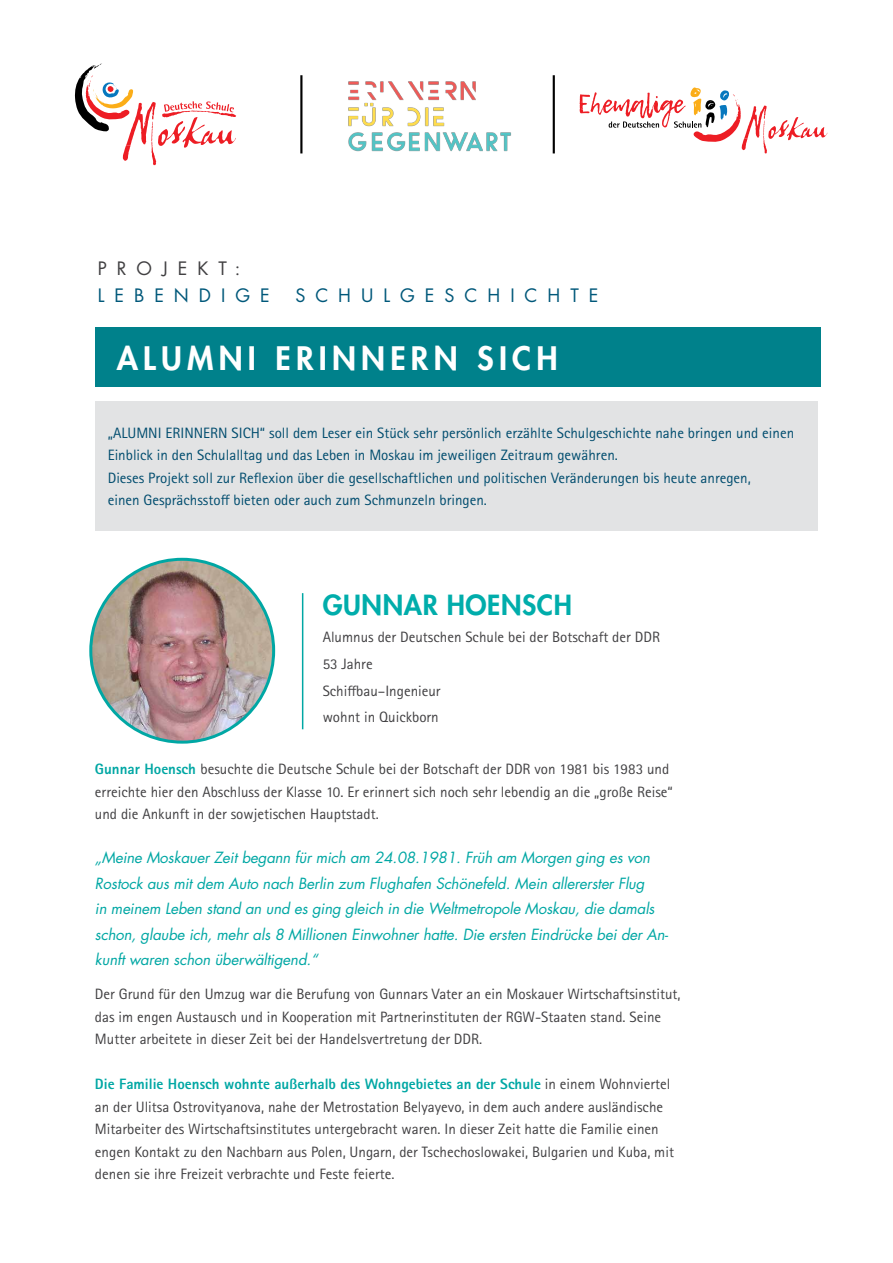
<style>
.page{position:relative;width:893px;height:1263px;background:#fff}
.page>*{position:absolute;margin:0;border:0;box-sizing:border-box;transform-origin:0 0}
.t1{font:800 31.5px "Futura Std";letter-spacing:.165em;color:#fff}
.t2{font:800 27px "Futura Std";letter-spacing:.02em;color:#00adab}
.t3{font:18px "Futura Std";letter-spacing:.555em;color:#00587a}
.t4{font:18px "Futura Std";letter-spacing:.555em;color:#414042}
.t5{font:15px/22.5px "Rotis Sans Serif W1 G";color:#414042}
.t6{font:15px/22.5px "Rotis Sans Serif W1 G";color:#004c6e}
.t7{font:italic 15px/25.5px "Futura Std";letter-spacing:-.01em;color:#00a7a4}
.s1{font-weight:800;color:#00a7a4}
</style>
<div class="page">
<img style="left:91px;top:559px;width:183px;height:183px;border-radius:91px">
<hr style="left:302px;top:593px;width:1px;height:136px;background:#00a7a4">
<div style="left:96px;top:327px;width:725px;height:60px;background:#00818b"></div>
<img style="left:348px;top:81px;width:163px;height:71px">
<hr style="left:553px;top:75px;width:2px;height:78px;background:#000">
<hr style="left:300px;top:75px;width:2px;height:78px;background:#000">
<svg style="left:75px;top:64px;width:161px;height:101px"></svg>
<svg style="left:580px;top:87px;width:248px;height:66px"></svg>
<div style="left:95px;top:401px;width:723px;height:130px;background:#e2e3e4"></div>
<p class="t4" style="left:98px;top:257px;width:144px">PROJEKT:</p>
<p class="t3" style="left:98px;top:284px;width:174px">LEBENDIGE</p>
<p class="t3" style="left:295px;top:284px;width:305px">SCHULGESCHICHTE</p>
<h1 class="t1" style="left:117px;top:338px;width:241px">ALUMNI ER INNERN</h1>
<h1 class="t1" style="left:477px;top:338px;width:82px">SICH</h1>
<p class="t6" style="left:108px;top:421px;width:688px">„ALUMNI ERINNERN SICH“ soll dem Leser ein Stück sehr persönlich erzählte Schulgeschichte nahe bringen und einen Einblick in den Schulalltag und das Leben in Moskau im jeweiligen Zeitraum gewähren.<br>Dieses Projekt soll zur Reflexion über die gesellschaftlichen und politischen Veränderungen bis heute anregen,<br>einen Gesprächsstoff bieten oder auch zum Schmunzeln bringen.</p>
<h2 class="t2" style="left:323px;top:588px;width:248px">GUNNAR HOENSCH</h2>
<p class="t5" style="left:323px;top:624px;width:339px;line-height:26.7px">Alumnus der Deutschen Schule bei der Botschaft der DDR<br>53 Jahre<br>Schiffbau–Ingenieur<br>wohnt in Quickborn</p>
<p class="t5" style="left:95px;top:758px;width:579px"><span class="s1">Gunnar Hoensch</span> besuchte die Deutsche Schule bei der Botschaft der DDR von 1981 bis 1983 und erreichte hier den Abschluss der Klasse 10. Er erinnert sich noch sehr lebendig an die „große Reise“ und die Ankunft in der sowjetischen Hauptstadt.</p>
<p class="t7" style="left:95px;top:845px;width:575px">„Meine Moskauer Zeit begann für mich am 24.08.1981. Früh am Morgen ging es von Rostock aus mit dem Auto nach Berlin zum Flughafen Schönefeld. Mein allererster Flug<br>in meinem Leben stand an und es ging gleich in die Weltmetropole Moskau, die damals schon, glaube ich, mehr als 8 Millionen Einwohner hatte. Die ersten Eindrücke bei der An&shy;kunft waren schon überwältigend.“</p>
<p class="t5" style="left:95px;top:983px;width:587px">Der Grund für den Umzug war die Berufung von Gunnars Vater an ein Moskauer Wirtschaftsinstitut, das im engen Austausch und in Kooperation mit Partnerinstituten der RGW-Staaten stand. Seine<br>Mutter arbeitete in dieser Zeit bei der Handelsvertretung der DDR.</p>
<p class="t5" style="left:95px;top:1073px;width:581px"><span class="s1">Die Familie Hoensch wohnte außerhalb des Wohngebietes an der Schule</span> in einem Wohnviertel an der Ulitsa Ostrovityanova, nahe der Metrostation Belyayevo, in dem auch andere ausländische Mitarbeiter des Wirtschaftsinstitutes untergebracht waren. In dieser Zeit hatte die Familie einen engen Kontakt zu den Nachbarn aus Polen, Ungarn, der Tschechoslowakei, Bulgarien und Kuba, mit denen sie ihre Freizeit verbrachte und Feste feierte.</p>
</div>
